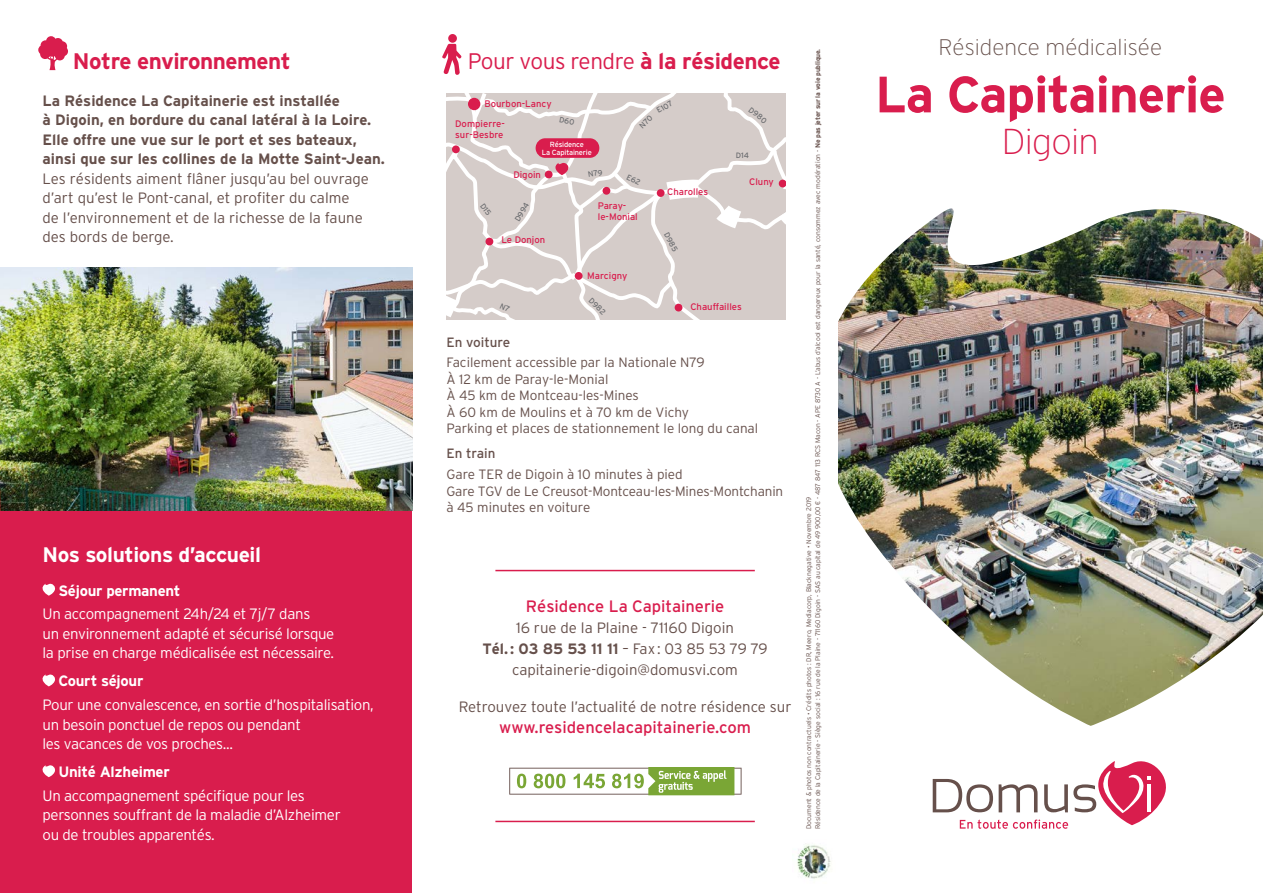
<style>
.page{position:relative;width:1263px;height:893px;background:#fff}
.page>*{position:absolute;margin:0;border:0;box-sizing:border-box;transform-origin:0 0}
.t1{font:700 51px "Interstate";letter-spacing:-.02em;color:#d91d4d}
.t2{font:200 36px "Interstate";letter-spacing:-.02em;color:#d91d4d}
.t3{font:300 22.5px "Interstate";letter-spacing:-.02em;color:#d91d4d}
.t4{font:200 22.5px "Interstate";color:#66504b}
.t5{font:700 22.5px "Interstate";letter-spacing:-.02em;color:#d91d4d}
.t6{font:700 21px "Interstate";letter-spacing:-.02em;color:#fff}
.t7{font:16.5px "Interstate";color:#d91d4d}
.t8{font:300 15px/19.5px "Interstate";letter-spacing:-.02em;color:#fff}
.t9{font:700 15px/19.5px "Interstate";color:#66504b}
.t10{font:300 15px/21px "Interstate";color:#66504b;text-align:center}
.t11{font:700 15px "Interstate";letter-spacing:-.02em;color:#fff}
.t12{font:300 13.5px/16.5px "Interstate";color:#66504b}
.t13{font:13.5px "Interstate";color:#66504b}
.t14{font:9.45px/11.4px "Interstate";color:#d91d4d}
.t15{font:7.8px "Interstate";color:#6c6d70}
.t16{font:7.5px/7.5px "Interstate";letter-spacing:-.02em;color:#fff;text-align:center}
.t17{font:300 6.75px "Interstate";color:#66504b}
.s1{font-weight:700}
.s2{font-weight:300}
</style>
<div class="page">
<div style="left:0;top:510px;width:412px;height:383px;background:#d91d4d"></div>
<svg style="left:42px;top:583px;width:13px;height:13px"></svg>
<svg style="left:42px;top:674px;width:13px;height:12px"></svg>
<svg style="left:42px;top:765px;width:13px;height:12px"></svg>
<img style="left:838px;top:208px;width:425px;height:518px">
<svg style="left:933px;top:761px;width:233px;height:68px"></svg>
<img style="left:0;top:268px;width:412px;height:242px">
<img style="left:797px;top:844px;width:34px;height:35px">
<svg style="left:38px;top:36px;width:30px;height:34px"></svg>
<svg style="left:442px;top:44px;width:19px;height:31px"></svg>
<div style="left:448px;top:34px;width:9px;height:9px;background:#d91d4d;border-radius:50%"></div>
<svg style="left:509px;top:767px;width:232px;height:28px"></svg>
<hr style="left:495px;top:570px;width:260px;height:1px;background:#d91d4d">
<hr style="left:495px;top:821px;width:260px;height:1px;background:#d91d4d">
<svg style="left:446px;top:94px;width:340px;height:226px;background:#dacdcc"></svg>
<p class="t5" style="left:73px;top:47px;width:219px">Notre environnement</p>
<p class="t3" style="left:468px;top:47px;width:314px">Pour vous rendre <span class="s1">à la résidence</span></p>
<p class="t9" style="left:43px;top:90px;width:344px">La Résidence La Capitainerie est installée<br>à Digoin, en bordure du canal latéral à la Loire.<br>Elle offre une vue sur le port et ses bateaux, ainsi que sur les collines de la Motte Saint-Jean.<br><span class="s2">Les résidents aiment flâner jusqu’au bel ouvrage d’art qu’est le Pont-canal, et profiter du calme<br>de l’environnement et de la richesse de la faune des bords de berge.</span></p>
<p class="t6" style="left:43px;top:542px;width:220px">Nos solutions d’accueil</p>
<p class="t11" style="left:58px;top:581px;width:124px">Séjour permanent</p>
<p class="t8" style="left:43px;top:604px;width:293px">Un accompagnement 24h/24 et 7j/7 dans<br>un environnement adapté et sécurisé lorsque la prise en charge médicalisée est nécessaire.</p>
<p class="t11" style="left:58px;top:672px;width:87px">Court séjour</p>
<p class="t8" style="left:43px;top:695px;width:333px">Pour une convalescence, en sortie d’hospitalisation, un besoin ponctuel de repos ou pendant<br>les vacances de vos proches...</p>
<p class="t11" style="left:58px;top:763px;width:113px">Unité Alzheimer</p>
<p class="t8" style="left:43px;top:786px;width:300px">Un accompagnement spécifique pour les personnes souffrant de la maladie d’Alzheimer ou de troubles apparentés.</p>
<p class="t14" style="left:484px;top:98px;width:69px">Bourbon-Lancy</p>
<p class="t16" style="left:542px;top:141px;width:51px">Résidence<br>La Capitainerie</p>
<p class="t14" style="left:455px;top:118px;width:51px">Dompierre&shy;sur-Besbre</p>
<p class="t14" style="left:513px;top:169px;width:29px">Digoin</p>
<p class="t15" style="left:513px;top:219px;width:22px;rotate:-59deg">D994</p>
<p class="t14" style="left:501px;top:234px;width:45px">Le Donjon</p>
<p class="t14" style="left:598px;top:199px;width:41px">Paray&shy;le-Monial</p>
<p class="t14" style="left:587px;top:269px;width:42px">Marcigny</p>
<p class="t15" style="left:593px;top:296px;width:22px;rotate:44deg">D982</p>
<p class="t15" style="left:655px;top:107px;width:19px;rotate:-30deg">E107</p>
<p class="t14" style="left:667px;top:186px;width:42px">Charolles</p>
<p class="t15" style="left:670px;top:231px;width:22px;rotate:62deg">D985</p>
<p class="t15" style="left:752px;top:105px;width:22px;rotate:38deg">D980</p>
<p class="t14" style="left:749px;top:176px;width:26px">Cluny</p>
<p class="t14" style="left:690px;top:301px;width:53px">Chauffailles</p>
<p class="t13" style="left:446px;top:334px;width:65px">En voiture</p>
<p class="t12" style="left:446px;top:354px;width:313px">Facilement accessible par la Nationale N79<br>À 12 km de Paray-le-Monial<br>À 45 km de Montceau-les-Mines<br>À 60 km de Moulins et à 70 km de Vichy<br>Parking et places de stationnement le long du canal</p>
<p class="t13" style="left:446px;top:445px;width:50px">En train</p>
<p class="t12" style="left:446px;top:466px;width:338px">Gare TER de Digoin à 10 minutes à pied<br>Gare TGV de Le Creusot-Montceau-les-Mines-Montchanin à 45 minutes en voiture</p>
<p class="t7" style="left:526px;top:596px;width:200px">Résidence La Capitainerie</p>
<p class="t10" style="left:516px;top:617px;width:219px">16 rue de la Plaine - 71160 Digoin</p>
<p class="t10" style="left:482px;top:638px;width:287px"><span class="s1">Tél.: 03 85 53 11 11</span> – Fax: 03 85 53 79 79 capitainerie-digoin@domusvi.com</p>
<p class="t10" style="left:459px;top:696px;width:334px">Retrouvez toute l’actualité de notre résidence sur</p>
<p class="t7" style="left:499px;top:717px;width:253px">www.residencelacapitainerie.com</p>
<p class="t17" style="left:813px;top:829px;width:782px;rotate:-90deg">Résidence de la Capitainerie - Siège social : 16 rue de la Plaine - 71160 Digoin - SAS au capital de 49 900,00 € - 487 847 113 RCS Macon - APE 8730 A - L’abus d’alcool est dangereux pour la santé, consommez avec modération - <span class="s1">Ne pas jeter sur la voie publique.</span></p>
<p class="t17" style="left:804px;top:829px;width:334px;rotate:-90deg">Document &amp; photos non contractuels • Crédits photos : DR, Meero, Mediacorp, Blacknegative • Novembre 2019</p>
<p class="t4" style="left:938px;top:34px;width:225px">Résidence médicalisée</p>
<p class="t1" style="left:875px;top:63px;width:352px">La Capitainerie</p>
<p class="t2" style="left:1002px;top:119px;width:99px">Digoin</p>
</div>
